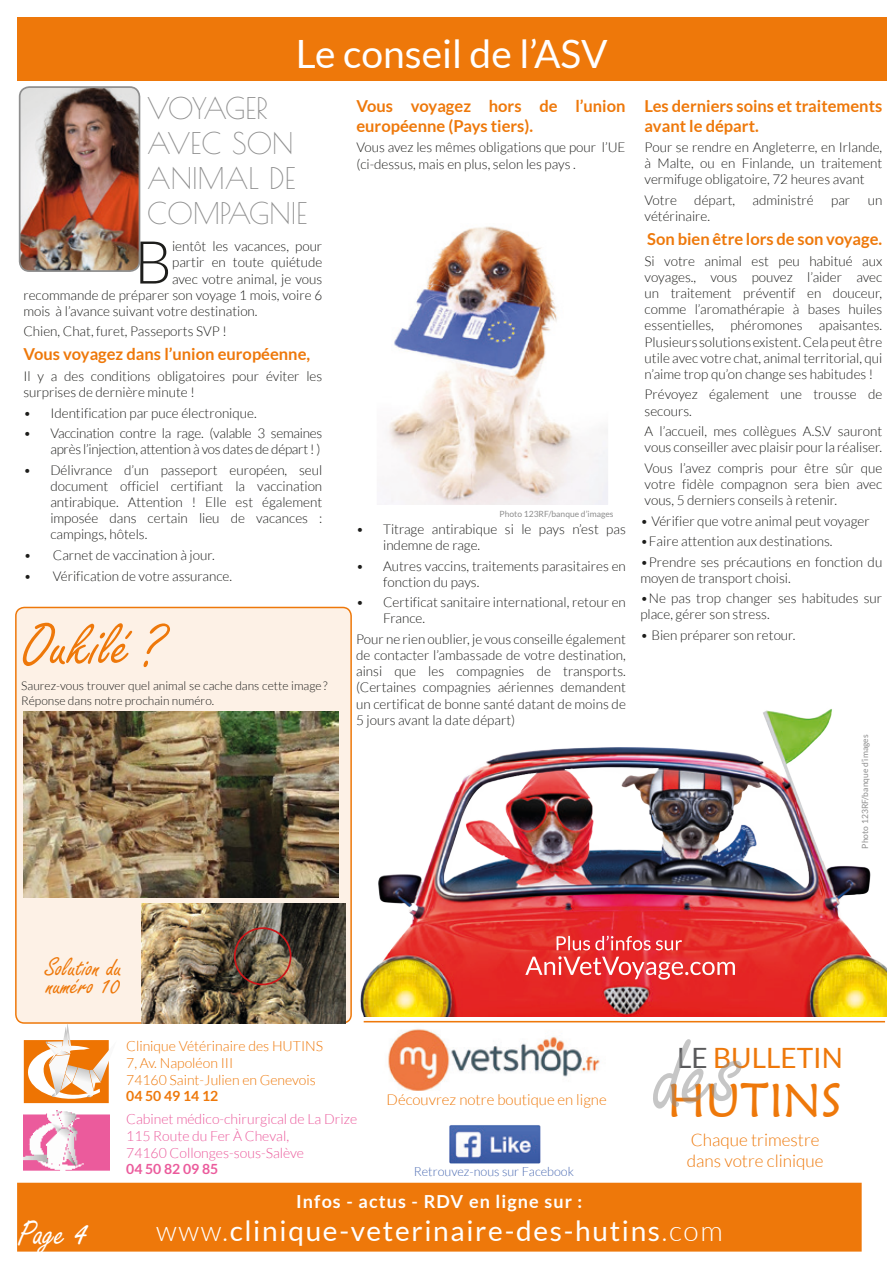
<style>
.page{position:relative;width:893px;height:1263px;background:#fff}
.page>*{position:absolute;margin:0;border:0;box-sizing:border-box;transform-origin:0 0}
.t1{font:64.2px "Freestyle Script";color:#ee780a}
.t2{font:300 59.25px "Lato";color:#1d1d1b}
.t3{font:47.4px "Maiandra GD";color:#ee780a}
.t4{font:39px "Lato";color:#fff}
.t5{font:37.5px "Freestyle Script";color:#fff}
.t6{font:29.25px/35.1px "Poiret One";color:#8e8e8e}
.t7{font:28.2px "Freestyle Script";color:#ee780a}
.t8{font:28.05px "Lato";letter-spacing:.06em;color:#fff}
.t9{font:28.05px "Lato";color:#ee780a}
.t10{font:700 18px "Lato";letter-spacing:.06em;color:#fff}
.t11{font:300 17.1px/20.5px "Lato";color:#ee780a}
.t12{font:700 16.5px/19.8px "Lato";color:#ee780a}
.t13{font:300 15px "Lato";color:#ee780a}
.t14{font:300 14.1px/16.8px "Lato";color:#eb5b9c}
.t15{font:300 14.1px/16.8px "Lato";color:#ee780a}
.t16{font:300 13.5px/16.2px "Lato";color:#1d1d1b}
.t17{font:300 13.5px/16.2px "Lato";letter-spacing:-.02em;color:#1d1d1b;text-align:right}
.t18{font:300 12.6px "Lato";color:#4b6bb2}
.t19{font:300 12px/14.4px "Lato";color:#1d1d1b}
.t20{font:8.55px "Lato";color:#8e8e8e}
.s1{font-weight:700}
.s2{color:#59595b}
.s3{font-weight:300}
</style>
<div class="page">
<div style="left:16px;top:607px;width:335px;height:416px;background:#fdf1e6;border-radius:9px"></div>
<div style="left:15px;top:607px;width:337px;height:417px;border:2px solid #ee780a;border-radius:9px"></div>
<div style="left:17px;top:17px;width:870px;height:64px;background:#ee780a"></div>
<div style="left:18px;top:1183px;width:843px;height:68px;background:#ee780a"></div>
<hr style="left:364px;top:1021px;width:521px;height:1px;background:#ee780a">
<img style="left:449px;top:1125px;width:92px;height:39px">
<svg style="left:22px;top:1023px;width:95px;height:80px"></svg>
<img style="left:24px;top:1110px;width:85px;height:61px">
<img style="left:388px;top:1029px;width:212px;height:62px">
<img style="left:142px;top:904px;width:203px;height:120px">
<div style="left:234px;top:927px;width:58px;height:58px;border:2px solid #cd171a;border-radius:50%"></div>
<img style="left:20px;top:87px;width:119px;height:184px">
<div style="left:19px;top:86px;width:121px;height:186px;border:2px solid #8e8e8e;border-radius:10px"></div>
<img style="left:360px;top:709px;width:527px;height:307px">
<svg style="left:557px;top:935px;width:125px;height:15px"></svg>
<svg style="left:525px;top:956px;width:210px;height:23px"></svg>
<img style="left:385px;top:226px;width:222px;height:278px">
<img style="left:24px;top:712px;width:315px;height:186px">
<p class="t4" style="left:296px;top:32px;width:313px">Le conseil de l’ASV</p>
<p class="t6" style="left:147px;top:90px;width:162px">VOYAGER<br>AVEC SON<br>ANIMAL DE<br>COMPAGNIE</p>
<p class="t2" style="left:134px;top:230px;width:40px">B</p>
<p class="t16" style="left:172px;top:238px;width:152px">ientôt les vacances, pour</p>
<p class="t16" style="left:172px;top:254px;width:152px">partir en toute quiétude</p>
<p class="t16" style="left:172px;top:271px;width:152px">avec votre animal, je vous</p>
<p class="t16" style="left:23px;top:287px;width:300px">recommande de préparer son voyage 1 mois, voire 6</p>
<p class="t16" style="left:23px;top:303px;width:236px">mois à l’avance suivant votre destination.</p>
<p class="t16" style="left:23px;top:323px;width:205px">Chien, Chat, furet, Passeports SVP !</p>
<p class="t12" style="left:23px;top:344px;width:288px">Vous voyagez dans l’union européenne,</p>
<p class="t16" style="left:23px;top:368px;width:300px">Il y a des conditions obligatoires pour éviter les surprises de dernière minute !</p>
<p class="t16" style="left:23px;top:405px;width:235px">• Identification par puce électronique.</p>
<p class="t17" style="left:23px;top:425px;width:300px">• Vaccination contre la rage. (valable 3 semaines après l’injection, attention à vos dates de départ ! )</p>
<p class="t16" style="left:50px;top:462px;width:273px;text-align:justify;text-indent:-27px">• Délivrance d’un passeport européen, seul document officiel certifiant la vaccination antirabique. Attention ! Elle est également imposée dans certain lieu de vacances : campings, hôtels.</p>
<p class="t16" style="left:24px;top:547px;width:192px">• Carnet de vaccination à jour.</p>
<p class="t16" style="left:24px;top:568px;width:210px">• Vérification de votre assurance.</p>
<p class="t1" style="left:23px;top:611px;width:141px">Oukilé?</p>
<p class="t19" style="left:21px;top:679px;width:308px">Saurez-vous trouver quel animal se cache dans cette image ?<br>Réponse dans notre prochain numéro.</p>
<p class="t12" style="left:356px;top:96px;width:271px">Vous voyagez hors de l’union européenne (Pays tiers).</p>
<p class="t16" style="left:356px;top:139px;width:271px">Vous avez les mêmes obligations que pour l’UE (ci-dessus, mais en plus, selon les pays .</p>
<p class="t20" style="left:500px;top:509px;width:115px">Photo 123RF/banque d’images</p>
<p class="t16" style="left:383px;top:521px;width:244px;text-indent:-27px">• Titrage antirabique si le pays n’est pas indemne de rage.</p>
<p class="t16" style="left:383px;top:558px;width:244px;text-indent:-27px">• Autres vaccins, traitements parasitaires en fonction du pays.</p>
<p class="t16" style="left:383px;top:594px;width:244px;text-indent:-27px">• Certificat sanitaire international, retour en<br>France.</p>
<p class="t16" style="left:356px;top:631px;width:271px;text-align:justify">Pour ne rien oublier, je vous conseille également de contacter l’ambassade de votre destination, ainsi que les compagnies de transports. (Certaines compagnies aériennes demandent un certificat de bonne santé datant de moins de 5 jours avant la date départ)</p>
<p class="t12" style="left:645px;top:96px;width:239px">Les derniers soins et traitements avant le départ.</p>
<p class="t16" style="left:645px;top:139px;width:239px;text-align:justify">Pour se rendre en Angleterre, en Irlande, à Malte, ou en Finlande, un traitement vermifuge obligatoire, 72 heures avant</p>
<p class="t16" style="left:645px;top:192px;width:34px">Votre</p>
<p class="t16" style="left:694px;top:192px;width:42px">départ,</p>
<p class="t16" style="left:752px;top:192px;width:63px">administré</p>
<p class="t16" style="left:831px;top:192px;width:21px">par</p>
<p class="t16" style="left:868px;top:192px;width:16px">un</p>
<p class="t16" style="left:645px;top:208px;width:67px">vétérinaire.</p>
<p class="t12" style="left:647px;top:229px;width:236px">Son bien être lors de son voyage.</p>
<p class="t16" style="left:645px;top:253px;width:239px;text-align:justify">Si votre animal est peu habitué aux voyages., vous pouvez l’aider avec un traitement préventif en douceur, comme l’aromathérapie à bases huiles essentielles, phéromones apaisantes.<br>Plusieurs solutions existent. Cela peut être utile avec votre chat, animal territorial, qui n’aime trop qu’on change ses habitudes !</p>
<p class="t16" style="left:645px;top:387px;width:239px">Prévoyez également une trousse de secours.</p>
<p class="t16" style="left:645px;top:423px;width:239px">A l’accueil, mes collègues A.S.V sauront vous conseiller avec plaisir pour la réaliser.</p>
<p class="t16" style="left:645px;top:460px;width:239px;text-align:justify">Vous l’avez compris pour être sûr que votre fidèle compagnon sera bien avec vous, 5 derniers conseils à retenir.</p>
<p class="t16" style="left:640px;top:513px;width:231px">• Vérifier que votre animal peut voyager</p>
<p class="t16" style="left:640px;top:533px;width:194px">•Faire attention aux destinations.</p>
<p class="t16" style="left:640px;top:554px;width:243px">•Prendre ses précautions en fonction du moyen de transport choisi.</p>
<p class="t16" style="left:640px;top:590px;width:243px">•Ne pas trop changer ses habitudes sur place, gérer son stress.</p>
<p class="t16" style="left:640px;top:627px;width:157px">• Bien préparer son retour.</p>
<p class="t20" style="left:860px;top:848px;width:115px;rotate:-90deg">Photo 123RF/banque d’images</p>
<p class="t7" style="left:45px;top:951px;width:79px">Solution du</p>
<p class="t7" style="left:47px;top:970px;width:75px">numéro 10</p>
<p class="t5" style="left:18px;top:1213px;width:72px">Page 4</p>
<p class="t15" style="left:126px;top:1037px;width:198px">Clinique Vétérinaire des HUTINS<br>7, Av. Napoléon III<br>74160 Saint-Julien en Genevois<br><span class="s1">04 50 49 14 12</span></p>
<p class="t14" style="left:126px;top:1110px;width:232px">Cabinet médico-chirurgical de La Drize<br>115 Route du Fer À Cheval,<br>74160 Collonges-sous-Salève<br><span class="s1">04 50 82 09 85</span></p>
<p class="t9" style="left:677px;top:1042px;width:167px"><span class="s2">LE</span> BULLETIN</p>
<p class="t3" style="left:668px;top:1071px;width:175px">HUTINS</p>
<p class="t13" style="left:387px;top:1091px;width:222px">Découvrez notre boutique en ligne</p>
<p class="t11" style="left:687px;top:1130px;width:138px">Chaque trimestre dans votre clinique</p>
<p class="t18" style="left:414px;top:1164px;width:162px">Retrouvez-nous sur Facebook</p>
<p class="t10" style="left:296px;top:1191px;width:288px">Infos - actus - RDV en ligne sur :</p>
<p class="t8" style="left:156px;top:1215px;width:568px"><span class="s3">www.</span>clinique-veterinaire-des-hutins<span class="s3">.com</span></p>
</div>
